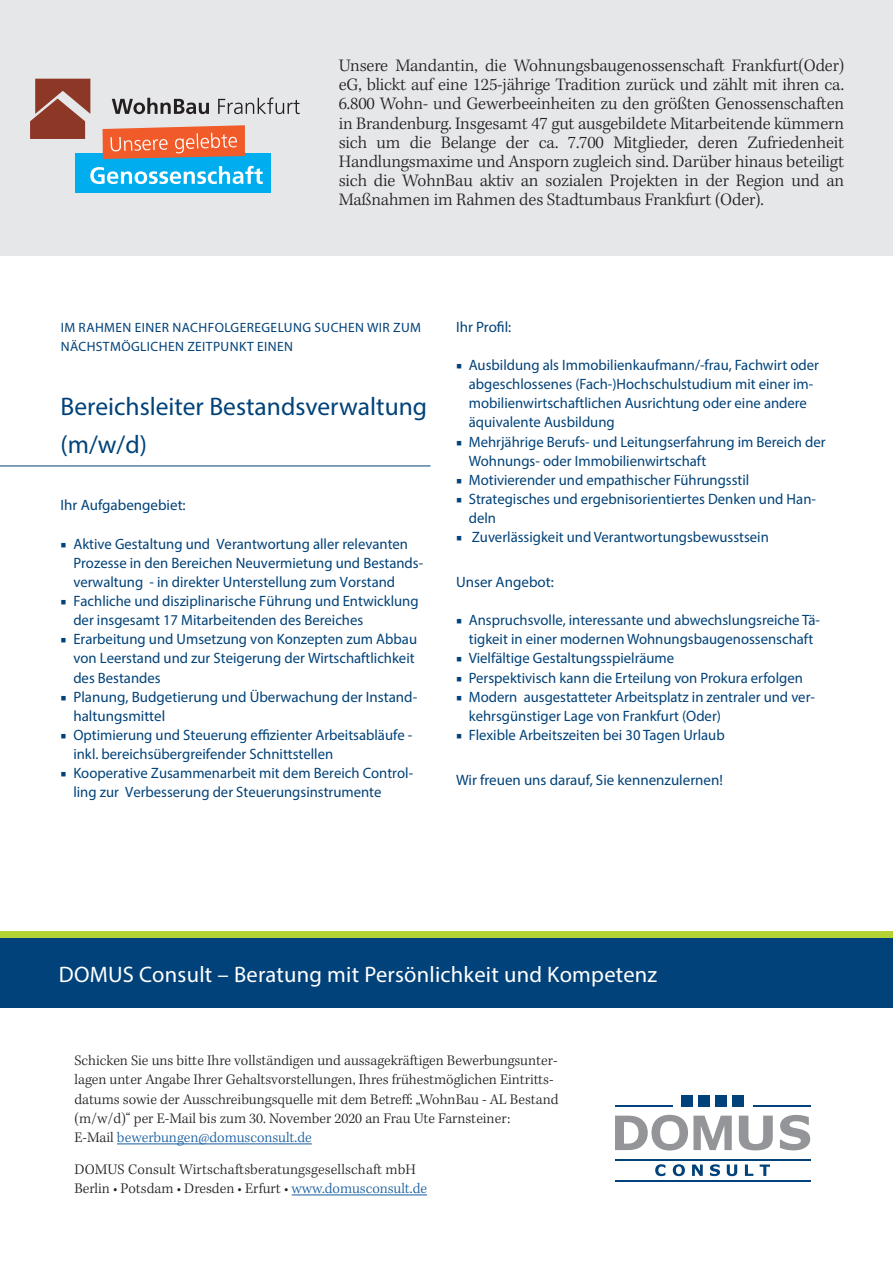
<style>
.page{position:relative;width:893px;height:1263px;background:#fff}
.page>*{position:absolute;margin:0;border:0;box-sizing:border-box;transform-origin:0 0}
._02_Stelle{font:25.5px/38.2px "Myriad Pro";color:#004279}
._07_Abbinder_auf_Bla{font:22.5px "Myriad Pro";letter-spacing:.01em;color:#fff}
.t1{font:300 18px/19.2px "Kepler Std";letter-spacing:-.01em;color:#231f20;text-align:justify}
._06_Stellenbeschreib{font:15px/19.2px "Myriad Pro";color:#004279}
._08_Abbinder_Fließte{font:300 15px/19.2px "Kepler Std";color:#231f20}
._08_Abbinder_Fließte-2{font:300 15px "Kepler Std";color:#175d9e}
._03_Stellenbeschreib{font:15px "Myriad Pro";color:#004279}
._01_Wir_suchen{font:13.5px/19.2px "Myriad Pro";letter-spacing:.03em;color:#004279}
.s1{font-family:"Kepler Std";font-weight:700}
.s2{color:#231f20}
.s3{color:#175d9e}
</style>
<div class="page">
<div style="left:0;top:938px;width:893px;height:70px;background:#004279"></div>
<div style="left:0;top:0;width:893px;height:255px;background:#e6e7e9"></div>
<div style="left:0;top:931px;width:893px;height:7px;background:#b3d234"></div>
<hr style="left:117px;top:1143px;width:195px;height:1px;background:#175d9e">
<hr style="left:0;top:466px;width:431px;height:1px;background:#004279">
<div style="left:681px;top:1095px;width:11px;height:12px;background:#004279"></div>
<div style="left:698px;top:1095px;width:12px;height:12px;background:#004279"></div>
<div style="left:715px;top:1095px;width:12px;height:12px;background:#004279"></div>
<div style="left:733px;top:1095px;width:11px;height:12px;background:#004279"></div>
<hr style="left:615px;top:1105px;width:57px;height:2px;background:#004279">
<hr style="left:753px;top:1105px;width:57px;height:2px;background:#004279">
<svg style="left:739px;top:1116px;width:34px;height:34px"></svg>
<svg style="left:780px;top:1115px;width:30px;height:35px"></svg>
<svg style="left:615px;top:1115px;width:117px;height:35px"></svg>
<svg style="left:655px;top:1164px;width:10px;height:12px"></svg>
<svg style="left:673px;top:1164px;width:12px;height:12px"></svg>
<svg style="left:692px;top:1164px;width:11px;height:12px"></svg>
<svg style="left:710px;top:1164px;width:10px;height:12px"></svg>
<svg style="left:727px;top:1164px;width:10px;height:12px"></svg>
<svg style="left:745px;top:1164px;width:8px;height:12px"></svg>
<svg style="left:760px;top:1164px;width:10px;height:12px"></svg>
<hr style="left:615px;top:1159px;width:195px;height:1px;background:#004279">
<hr style="left:615px;top:1180px;width:195px;height:2px;background:#004279">
<hr style="left:292px;top:1194px;width:135px;height:1px;background:#175d9e">
<div style="left:75px;top:153px;width:195px;height:40px;background:#00aeef"></div>
<svg style="left:90px;top:166px;width:173px;height:18px"></svg>
<svg style="left:112px;top:98px;width:97px;height:16px"></svg>
<svg style="left:218px;top:97px;width:82px;height:17px"></svg>
<svg style="left:30px;top:79px;width:60px;height:60px"></svg>
<svg style="left:103px;top:125px;width:142px;height:34px;background:#e67651"></svg>
<p class="t1" style="left:339px;top:57px;width:507px">Unsere Mandantin, die Wohnungsbaugenossenschaft Frankfurt(Oder) eG, blickt auf eine 125-jährige Tradition zurück und zählt mit ihren ca.<br>6.800 Wohn- und Gewerbeeinheiten zu den größten Genossenschaften in Brandenburg. Insgesamt 47 gut ausgebildete Mitarbeitende kümmern sich um die Belange der ca. 7.700 Mitglieder, deren Zufriedenheit Handlungsmaxime und Ansporn zugleich sind. Darüber hinaus beteiligt sich die WohnBau aktiv an sozialen Projekten in der Region und an Maßnahmen im Rahmen des Stadtumbaus Frankfurt (Oder).</p>
<p class="_01_Wir_suchen" style="left:61px;top:317px;width:362px">IM RAHMEN EINER NACHFOLGEREGELUNG SUCHEN WIR ZUM<br>NÄCHSTMÖGLICHEN ZEITPUNKT EINEN</p>
<p class="_02_Stelle" style="left:61px;top:386px;width:368px">Bereichsleiter Bestandsverwaltung (m/w/d)</p>
<p class="_03_Stellenbeschreib" style="left:61px;top:496px;width:127px">Ihr Aufgabengebiet:</p>
<p class="_06_Stellenbeschreib" style="left:73px;top:534px;width:351px;text-indent:-13px"><span class="s1">■</span> Aktive Gestaltung und Verantwortung aller relevanten<br>Prozesse in den Bereichen Neuvermietung und Bestands&shy;verwaltung - in direkter Unterstellung zum Vorstand</p>
<p class="_06_Stellenbeschreib" style="left:73px;top:591px;width:347px;text-indent:-13px"><span class="s1">■</span> Fachliche und disziplinarische Führung und Entwicklung der insgesamt 17 Mitarbeitenden des Bereiches</p>
<p class="_06_Stellenbeschreib" style="left:73px;top:629px;width:345px;text-indent:-13px"><span class="s1">■</span> Erarbeitung und Umsetzung von Konzepten zum Abbau von Leerstand und zur Steigerung der Wirtschaftlichkeit des Bestandes</p>
<p class="_06_Stellenbeschreib" style="left:73px;top:687px;width:345px;text-indent:-13px"><span class="s1">■</span> Planung, Budgetierung und Überwachung der Instand&shy;haltungsmittel</p>
<p class="_06_Stellenbeschreib" style="left:73px;top:725px;width:341px;text-indent:-13px"><span class="s1">■</span> Optimierung und Steuerung effizienter Arbeitsabläufe - inkl. bereichsübergreifender Schnittstellen</p>
<p class="_06_Stellenbeschreib" style="left:73px;top:763px;width:341px;text-indent:-13px"><span class="s1">■</span> Kooperative Zusammenarbeit mit dem Bereich Control&shy;ling zur Verbesserung der Steuerungsinstrumente</p>
<p class="_06_Stellenbeschreib" style="left:456px;top:317px;width:57px">Ihr Profil:</p>
<p class="_06_Stellenbeschreib" style="left:469px;top:355px;width:352px;text-indent:-13px"><span class="s1">■</span> Ausbildung als Immobilienkaufmann/-frau, Fachwirt oder abgeschlossenes (Fach-)Hochschulstudium mit einer im&shy;mobilienwirtschaftlichen Ausrichtung oder eine andere äquivalente Ausbildung</p>
<p class="_06_Stellenbeschreib" style="left:469px;top:432px;width:358px;text-indent:-13px"><span class="s1">■</span> Mehrjährige Berufs- und Leitungserfahrung im Bereich der<br>Wohnungs- oder Immobilienwirtschaft</p>
<p class="_06_Stellenbeschreib" style="left:456px;top:470px;width:295px"><span class="s1">■</span> Motivierender und empathischer Führungsstil</p>
<p class="_06_Stellenbeschreib" style="left:469px;top:489px;width:349px;text-indent:-13px"><span class="s1">■</span> Strategisches und ergebnisorientiertes Denken und Han&shy;deln</p>
<p class="_06_Stellenbeschreib" style="left:456px;top:527px;width:314px"><span class="s1">■</span> Zuverlässigkeit und Verantwortungsbewusstsein</p>
<p class="_06_Stellenbeschreib" style="left:456px;top:572px;width:99px">Unser Angebot:</p>
<p class="_06_Stellenbeschreib" style="left:456px;top:610px;width:366px;text-align:center"><span class="s1">■</span> Anspruchsvolle, interessante und abwechslungsreiche Tä&shy;tigkeit in einer modernen Wohnungsbaugenossenschaft</p>
<p class="_06_Stellenbeschreib" style="left:456px;top:648px;width:220px"><span class="s1">■</span> Vielfältige Gestaltungsspielräume</p>
<p class="_06_Stellenbeschreib" style="left:456px;top:668px;width:348px"><span class="s1">■</span> Perspektivisch kann die Erteilung von Prokura erfolgen</p>
<p class="_06_Stellenbeschreib" style="left:469px;top:687px;width:348px;text-indent:-13px"><span class="s1">■</span> Modern ausgestatteter Arbeitsplatz in zentraler und ver&shy;kehrsgünstiger Lage von Frankfurt (Oder)</p>
<p class="_06_Stellenbeschreib" style="left:456px;top:725px;width:270px"><span class="s1">■</span> Flexible Arbeitszeiten bei 30 Tagen Urlaub</p>
<p class="_06_Stellenbeschreib" style="left:456px;top:770px;width:268px">Wir freuen uns darauf, Sie kennenzulernen!</p>
<p class="_07_Abbinder_auf_Bla" style="left:59px;top:961px;width:600px">DOMUS Consult – Beratung mit Persönlichkeit und Kompetenz</p>
<p class="_08_Abbinder_Fließte" style="left:74px;top:1051px;width:486px">Schicken Sie uns bitte Ihre vollständigen und aussagekräftigen Bewerbungsunter&shy;lagen unter Angabe Ihrer Gehaltsvorstellungen, Ihres frühestmöglichen Eintritts&shy;datums sowie der Ausschreibungsquelle mit dem Betreff: „WohnBau - AL Bestand (m/w/d)“ per E-Mail bis zum 30. November 2020 an Frau Ute Farnsteiner:</p>
<p class="_08_Abbinder_Fließte-2" style="left:74px;top:1129px;width:239px"><span class="s2">E-Mail</span> bewerbungen@domusconsult.de</p>
<p class="_08_Abbinder_Fließte" style="left:74px;top:1160px;width:354px">DOMUS Consult Wirtschaftsberatungsgesellschaft mbH<br>Berlin • Potsdam • Dresden • Erfurt • <span class="s3">www.domusconsult.de</span></p>
</div>
